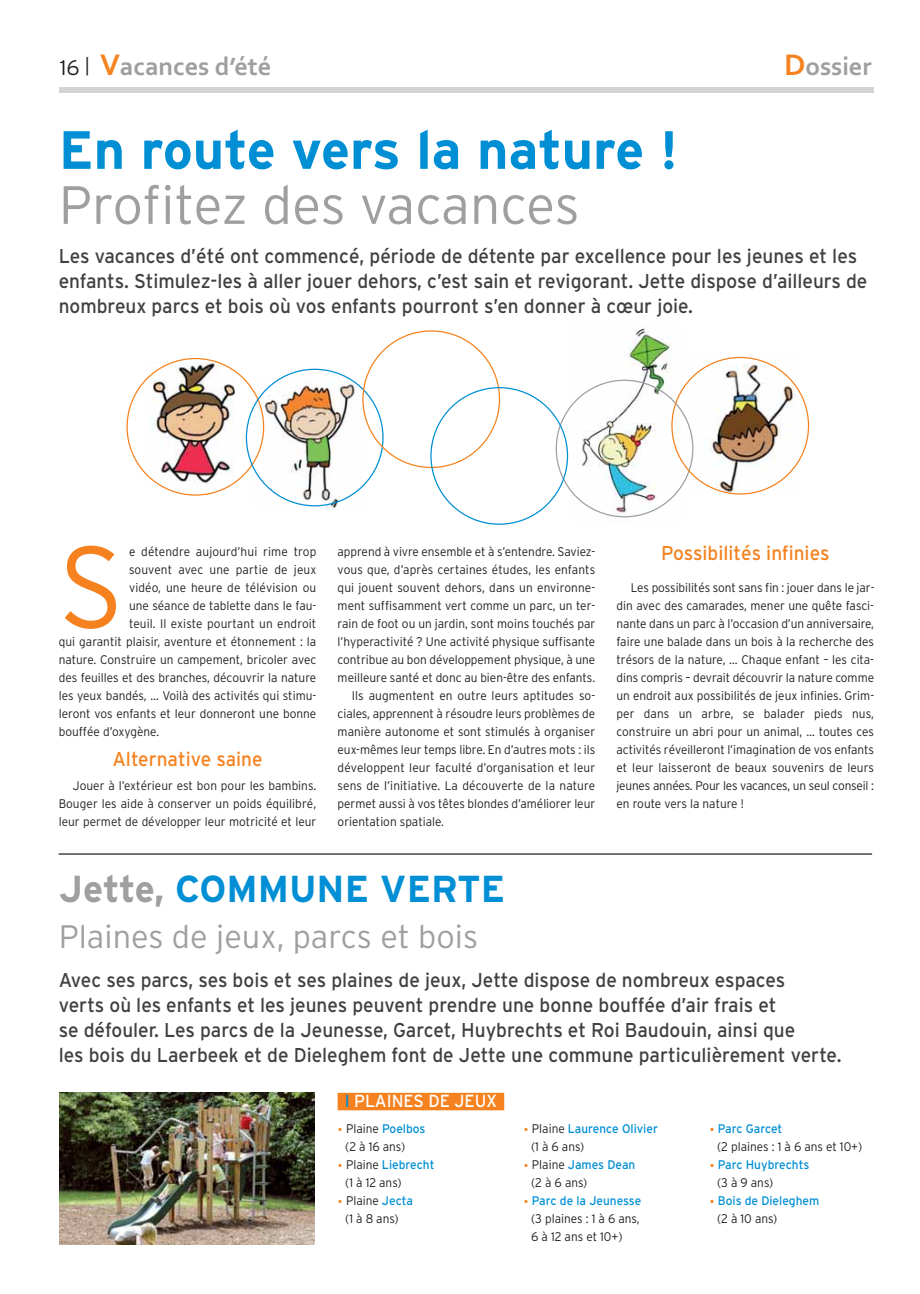
<style>
.page{position:relative;width:920px;height:1294px;background:#fff}
.page>*{position:absolute;margin:0;border:0;box-sizing:border-box;transform-origin:0 0}
.t1{font:300 115.38px "Interstate";color:#f5821f;scale:.95 1}
.t2{font:700 53.75px "Interstate";color:#008fd4}
.t3{font:300 53.75px "Interstate";letter-spacing:-.01em;color:#9d9fa1}
.t4{font:700 37.5px "Interstate";color:#008fd4}
.t5{font:300 32.5px "Interstate";color:#9d9fa1}
.t6{font:700 26.25px "Corbel";color:#9d9fa1}
.t7{font:20px/25px "Interstate";color:#404041;scale:.95 1}
.t8{font:20px "Interstate";color:#f5821f;scale:.95 1}
.t9{font:17.5px "Interstate";color:#fff;scale:.95 1}
.t10{font:300 12.5px/18px "Interstate";color:#231f20;scale:.95 1}
.t11{font:12.5px/18px "Interstate";color:#008fd4;scale:.95 1}
.s1{font-family:"Interstate";font-weight:300;font-size:21.25px;color:#231f20}
.s2{font-family:"Interstate";font-weight:300;font-size:18.75px;color:#231f20}
.s3{font-size:31.25px;color:#f5821f}
.s4{color:#9d9fa1}
.s5{color:#008fd4}
.s6{font-size:15px;color:#f5821f}
.s7{font-weight:400;color:#008fd4}
.s8{font-weight:300;font-size:15px;color:#f5821f}
.s9{font-weight:300;color:#231f20}
</style>
<div class="page">
<div style="left:59px;top:87px;width:814px;height:6px;background:#d1d3d4"></div>
<hr style="left:59px;top:853px;width:813px;height:1px;background:#231f20">
<svg style="left:126px;top:330px;width:683px;height:195px"></svg>
<img style="left:60px;top:1092px;width:255px;height:152px">
<div style="left:337px;top:1092px;width:167px;height:18px;background:#f5821f"></div>
<h3 class="t6" style="left:60px;top:57px;width:213px"><span class="s1">16</span> <span class="s2">|</span> <span class="s3">V</span>acances d’été</h3>
<h3 class="t6" style="left:784px;top:57px;width:89px"><span class="s3">D</span>ossier</h3>
<h2 class="t2" style="left:59px;top:130px;width:621px">En route vers la nature !</h2>
<h2 class="t3" style="left:59px;top:185px;width:522px">Profitez des vacances</h2>
<p class="t7" style="left:59px;top:245px;width:852px">Les vacances d’été ont commencé, période de détente par excellence pour les jeunes et les enfants. Stimulez-les à aller jouer dehors, c’est sain et revigorant. Jette dispose d’ailleurs de nombreux parcs et bois où vos enfants pourront s’en donner à cœur joie.</p>
<h1 class="t1" style="left:59px;top:543px;width:70px">S</h1>
<p class="t10" style="left:129px;top:543px;width:199px">e détendre aujourd’hui rime trop</p>
<p class="t10" style="left:129px;top:561px;width:199px">souvent avec une partie de jeux</p>
<p class="t10" style="left:129px;top:579px;width:199px">vidéo, une heure de télévision ou</p>
<p class="t10" style="left:129px;top:597px;width:199px">une séance de tablette dans le fau-</p>
<p class="t10" style="left:129px;top:615px;width:199px">teuil. Il existe pourtant un endroit</p>
<p class="t10" style="left:59px;top:633px;width:273px">qui garantit plaisir, aventure et étonnement : la</p>
<p class="t10" style="left:59px;top:651px;width:273px">nature. Construire un campement, bricoler avec</p>
<p class="t10" style="left:59px;top:669px;width:273px">des feuilles et des branches, découvrir la nature</p>
<p class="t10" style="left:59px;top:687px;width:273px">les yeux bandés, … Voilà des activités qui stimu-</p>
<p class="t10" style="left:59px;top:705px;width:273px">leront vos enfants et leur donneront une bonne</p>
<p class="t10" style="left:59px;top:723px;width:107px">bouffée d’oxygène.</p>
<h3 class="t8" style="left:112px;top:751px;width:160px">Alternative saine</h3>
<p class="t10" style="left:59px;top:777px;width:273px;text-align:justify;text-indent:14px">Jouer à l’extérieur est bon pour les bambins.<br>Bouger les aide à conserver un poids équilibré, leur permet de développer leur motricité et leur</p>
<p class="t10" style="left:337px;top:543px;width:273px">apprend à vivre ensemble et à s’entendre. Saviez-</p>
<p class="t10" style="left:337px;top:561px;width:273px">vous que, d’après certaines études, les enfants</p>
<p class="t10" style="left:337px;top:579px;width:273px">qui jouent souvent dehors, dans un environne-</p>
<p class="t10" style="left:337px;top:597px;width:273px">ment suffisamment vert comme un parc, un ter-</p>
<p class="t10" style="left:337px;top:615px;width:273px">rain de foot ou un jardin, sont moins touchés par</p>
<p class="t10" style="left:337px;top:633px;width:273px">l’hyperactivité ? Une activité physique suffisante</p>
<p class="t10" style="left:337px;top:651px;width:273px">contribue au bon développement physique, à une</p>
<p class="t10" style="left:337px;top:669px;width:273px">meilleure santé et donc au bien-être des enfants.</p>
<p class="t10" style="left:352px;top:687px;width:258px">Ils augmentent en outre leurs aptitudes so-</p>
<p class="t10" style="left:337px;top:705px;width:273px">ciales, apprennent à résoudre leurs problèmes de</p>
<p class="t10" style="left:337px;top:723px;width:273px">manière autonome et sont stimulés à organiser</p>
<p class="t10" style="left:337px;top:741px;width:273px">eux-mêmes leur temps libre. En d’autres mots : ils</p>
<p class="t10" style="left:337px;top:759px;width:273px">développent leur faculté d’organisation et leur</p>
<p class="t10" style="left:337px;top:777px;width:273px">sens de l’initiative. La découverte de la nature</p>
<p class="t10" style="left:337px;top:795px;width:273px">permet aussi à vos têtes blondes d’améliorer leur</p>
<p class="t10" style="left:337px;top:813px;width:114px">orientation spatiale.</p>
<h3 class="t8" style="left:661px;top:545px;width:179px">Possibilités infinies</h3>
<p class="t10" style="left:616px;top:579px;width:273px;text-align:justify;text-indent:14px">Les possibilités sont sans fin : jouer dans le jar&shy;din avec des camarades, mener une quête fasci&shy;nante dans un parc à l’occasion d’un anniversaire, faire une balade dans un bois à la recherche des trésors de la nature, … Chaque enfant – les cita&shy;dins compris – devrait découvrir la nature comme un endroit aux possibilités de jeux infinies. Grim&shy;per dans un arbre, se balader pieds nus, construire un abri pour un animal, … toutes ces activités réveilleront l’imagination de vos enfants et leur laisseront de beaux souvenirs de leurs jeunes années. Pour les vacances, un seul conseil : en route vers la nature !</p>
<h3 class="t4" style="left:59px;top:875px;width:448px"><span class="s4">Jette,</span> COMMUNE VERTE</h3>
<h3 class="t5" style="left:59px;top:924px;width:421px">Plaines de jeux, parcs et bois</h3>
<p class="t7" style="left:59px;top:969px;width:825px">Avec ses parcs, ses bois et ses plaines de jeux, Jette dispose de nombreux espaces<br>verts où les enfants et les jeunes peuvent prendre une bonne bouffée d’air frais et<br>se défouler. Les parcs de la Jeunesse, Garcet, Huybrechts et Roi Baudouin, ainsi que<br>les bois du Laerbeek et de Dieleghem font de Jette une commune particulièrement verte.</p>
<h3 class="t9" style="left:345px;top:1094px;width:162px"><span class="s5">I</span> PLAINES DE JEUX</h3>
<p class="t10" style="left:345px;top:1121px;width:86px;text-indent:-8px"><span class="s6">•</span> Plaine <span class="s7">Poelbos </span>(2 à 16 ans)</p>
<p class="t10" style="left:345px;top:1157px;width:95px;text-indent:-8px"><span class="s6">•</span> Plaine <span class="s7">Liebrecht </span>(1 à 12 ans)</p>
<p class="t10" style="left:337px;top:1193px;width:81px;text-align:center"><span class="s6">•</span> Plaine <span class="s7">Jecta </span>(1 à 8 ans)</p>
<p class="t11" style="left:531px;top:1121px;width:135px;text-indent:-8px"><span class="s8">•</span> <span class="s9">Plaine</span> Laurence Olivier <span class="s9">(1 à 6 ans)</span></p>
<p class="t10" style="left:531px;top:1157px;width:111px;text-indent:-8px"><span class="s6">•</span> Plaine <span class="s7">James Dean </span>(2 à 6 ans)</p>
<p class="t10" style="left:531px;top:1193px;width:117px;text-indent:-8px"><span class="s6">•</span> <span class="s7">Parc de la Jeunesse </span>(3 plaines : 1 à 6 ans,<br>6 à 12 ans et 10+)</p>
<p class="t10" style="left:717px;top:1121px;width:154px;text-indent:-8px"><span class="s6">•</span> <span class="s7">Parc Garcet<br></span>(2 plaines : 1 à 6 ans et 10+)</p>
<p class="t11" style="left:717px;top:1157px;width:98px;text-indent:-8px"><span class="s8">•</span> Parc Huybrechts <span class="s9">(3 à 9 ans)</span></p>
<p class="t11" style="left:717px;top:1193px;width:109px;text-indent:-8px"><span class="s8">•</span> Bois de Dieleghem <span class="s9">(2 à 10 ans)</span></p>
</div>
